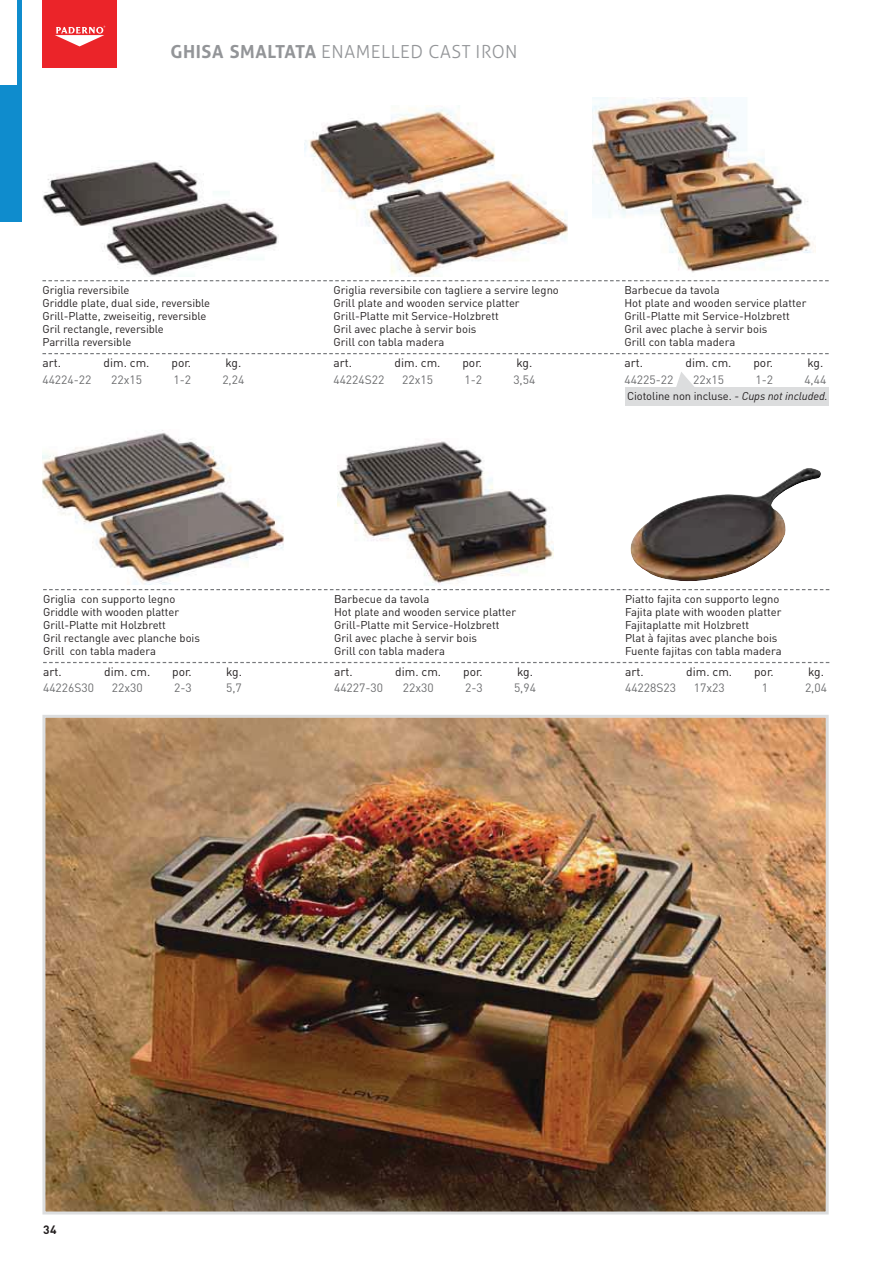
<style>
.page{position:relative;width:893px;height:1263px;background:#fff}
.page>*{position:absolute;margin:0;border:0;box-sizing:border-box;transform-origin:0 0}
.t1{font:300 18px "Aller";letter-spacing:.03em;color:#939598}
.t2{font:12px "DIN";color:#6d6e70}
.t3{font:12px "DIN";color:#231f20}
.t4{font:700 12px "DIN";color:#231f20}
.t5{font:11.25px/13.2px "DIN";color:#231f20}
.s1{font-weight:700}
.s2{font-style:italic}
</style>
<div class="page">
<svg style="left:676px;top:372px;width:18px;height:15px"></svg>
<div style="left:625px;top:387px;width:204px;height:19px;background:#dcddde"></div>
<div style="left:42px;top:0;width:75px;height:67px;background:#eb2429"></div>
<svg style="left:55px;top:26px;width:50px;height:20px"></svg>
<div style="left:0;top:85px;width:21px;height:137px;background:#0f8ccd"></div>
<hr style="left:17px;top:0;width:4px;height:207px;background:#0f8ccd">
<img style="left:43px;top:160px;width:235px;height:116px">
<svg style="left:42px;top:353px;width:787px;height:1px"></svg>
<svg style="left:42px;top:280px;width:787px;height:1px"></svg>
<img style="left:305px;top:106px;width:263px;height:170px">
<img style="left:592px;top:98px;width:223px;height:175px">
<img style="left:42px;top:430px;width:242px;height:154px">
<svg style="left:43px;top:662px;width:786px;height:1px"></svg>
<svg style="left:43px;top:589px;width:786px;height:1px"></svg>
<img style="left:337px;top:441px;width:216px;height:144px">
<img style="left:630px;top:468px;width:191px;height:114px">
<img style="left:46px;top:719px;width:779px;height:492px">
<div style="left:42px;top:715px;width:787px;height:500px;border:3px solid #dcddde"></div>
<h1 class="t1" style="left:171px;top:45px;width:348px"><span class="s1">GHISA SMALTATA</span> ENAMELLED CAST IRON</h1>
<p class="t5" style="left:42px;top:284px;width:169px">Griglia reversibile<br>Griddle plate, dual side, reversible<br>Grill-Platte, zweiseitig, reversible<br>Gril rectangle, reversible<br>Parrilla reversible</p>
<p class="t3" style="left:42px;top:358px;width:20px">art.</p>
<p class="t3" style="left:104px;top:358px;width:47px">dim. cm.</p>
<p class="t3" style="left:171px;top:358px;width:21px">por.</p>
<p class="t3" style="left:225px;top:358px;width:17px">kg.</p>
<p class="t2" style="left:42px;top:375px;width:50px">44224-22</p>
<p class="t2" style="left:111px;top:375px;width:32px">22x15</p>
<p class="t2" style="left:174px;top:375px;width:19px">1-2</p>
<p class="t2" style="left:222px;top:375px;width:23px">2,24</p>
<p class="t5" style="left:43px;top:593px;width:158px">Griglia con supporto legno<br>Griddle with wooden platter<br>Grill-Platte mit Holzbrett<br>Gril rectangle avec planche bois<br>Grill con tabla madera</p>
<p class="t3" style="left:43px;top:667px;width:20px">art.</p>
<p class="t3" style="left:104px;top:667px;width:47px">dim. cm.</p>
<p class="t3" style="left:172px;top:667px;width:21px">por.</p>
<p class="t3" style="left:226px;top:667px;width:17px">kg.</p>
<p class="t2" style="left:43px;top:684px;width:52px">44226S30</p>
<p class="t2" style="left:112px;top:684px;width:32px">22x30</p>
<p class="t2" style="left:174px;top:684px;width:19px">2-3</p>
<p class="t2" style="left:226px;top:684px;width:17px">5,7</p>
<p class="t5" style="left:333px;top:284px;width:227px">Griglia reversibile con tagliere a servire legno Grill plate and wooden service platter Grill-Platte mit Service-Holzbrett<br>Gril avec plache à servir bois<br>Grill con tabla madera</p>
<p class="t3" style="left:333px;top:358px;width:20px">art.</p>
<p class="t3" style="left:394px;top:358px;width:47px">dim. cm.</p>
<p class="t3" style="left:462px;top:358px;width:21px">por.</p>
<p class="t3" style="left:516px;top:358px;width:17px">kg.</p>
<p class="t2" style="left:333px;top:375px;width:52px">44224S22</p>
<p class="t2" style="left:402px;top:375px;width:32px">22x15</p>
<p class="t2" style="left:464px;top:375px;width:19px">1-2</p>
<p class="t2" style="left:513px;top:375px;width:23px">3,54</p>
<p class="t5" style="left:624px;top:284px;width:184px">Barbecue da tavola<br>Hot plate and wooden service platter<br>Grill-Platte mit Service-Holzbrett<br>Gril avec plache à servir bois<br>Grill con tabla madera</p>
<p class="t3" style="left:624px;top:358px;width:20px">art.</p>
<p class="t3" style="left:685px;top:358px;width:47px">dim. cm.</p>
<p class="t3" style="left:753px;top:358px;width:21px">por.</p>
<p class="t3" style="left:807px;top:358px;width:17px">kg.</p>
<p class="t2" style="left:624px;top:375px;width:50px">44225-22</p>
<p class="t2" style="left:693px;top:375px;width:32px">22x15</p>
<p class="t2" style="left:755px;top:375px;width:19px">1-2</p>
<p class="t2" style="left:804px;top:375px;width:23px">4,44</p>
<p class="t5" style="left:627px;top:390px;width:202px">Ciotoline non incluse. - <span class="s2">Cups not included.</span></p>
<p class="t5" style="left:334px;top:593px;width:184px">Barbecue da tavola<br>Hot plate and wooden service platter<br>Grill-Platte mit Service-Holzbrett<br>Gril avec plache à servir bois<br>Grill con tabla madera</p>
<p class="t3" style="left:334px;top:667px;width:20px">art.</p>
<p class="t3" style="left:395px;top:667px;width:47px">dim. cm.</p>
<p class="t3" style="left:463px;top:667px;width:21px">por.</p>
<p class="t3" style="left:517px;top:667px;width:17px">kg.</p>
<p class="t2" style="left:334px;top:684px;width:50px">44227-30</p>
<p class="t2" style="left:403px;top:684px;width:32px">22x30</p>
<p class="t2" style="left:465px;top:684px;width:19px">2-3</p>
<p class="t2" style="left:514px;top:684px;width:23px">5,94</p>
<p class="t5" style="left:625px;top:593px;width:158px">Piatto fajita con supporto legno<br>Fajita plate with wooden platter<br>Fajitaplatte mit Holzbrett<br>Plat à fajitas avec planche bois<br>Fuente fajitas con tabla madera</p>
<p class="t3" style="left:625px;top:667px;width:20px">art.</p>
<p class="t3" style="left:686px;top:667px;width:47px">dim. cm.</p>
<p class="t3" style="left:754px;top:667px;width:21px">por.</p>
<p class="t3" style="left:808px;top:667px;width:17px">kg.</p>
<p class="t2" style="left:625px;top:684px;width:52px">44228S23</p>
<p class="t2" style="left:694px;top:684px;width:32px">17x23</p>
<p class="t2" style="left:762px;top:684px;width:8px">1</p>
<p class="t2" style="left:805px;top:684px;width:23px">2,04</p>
<p class="t4" style="left:43px;top:1221px;width:15px">34</p>
</div>
